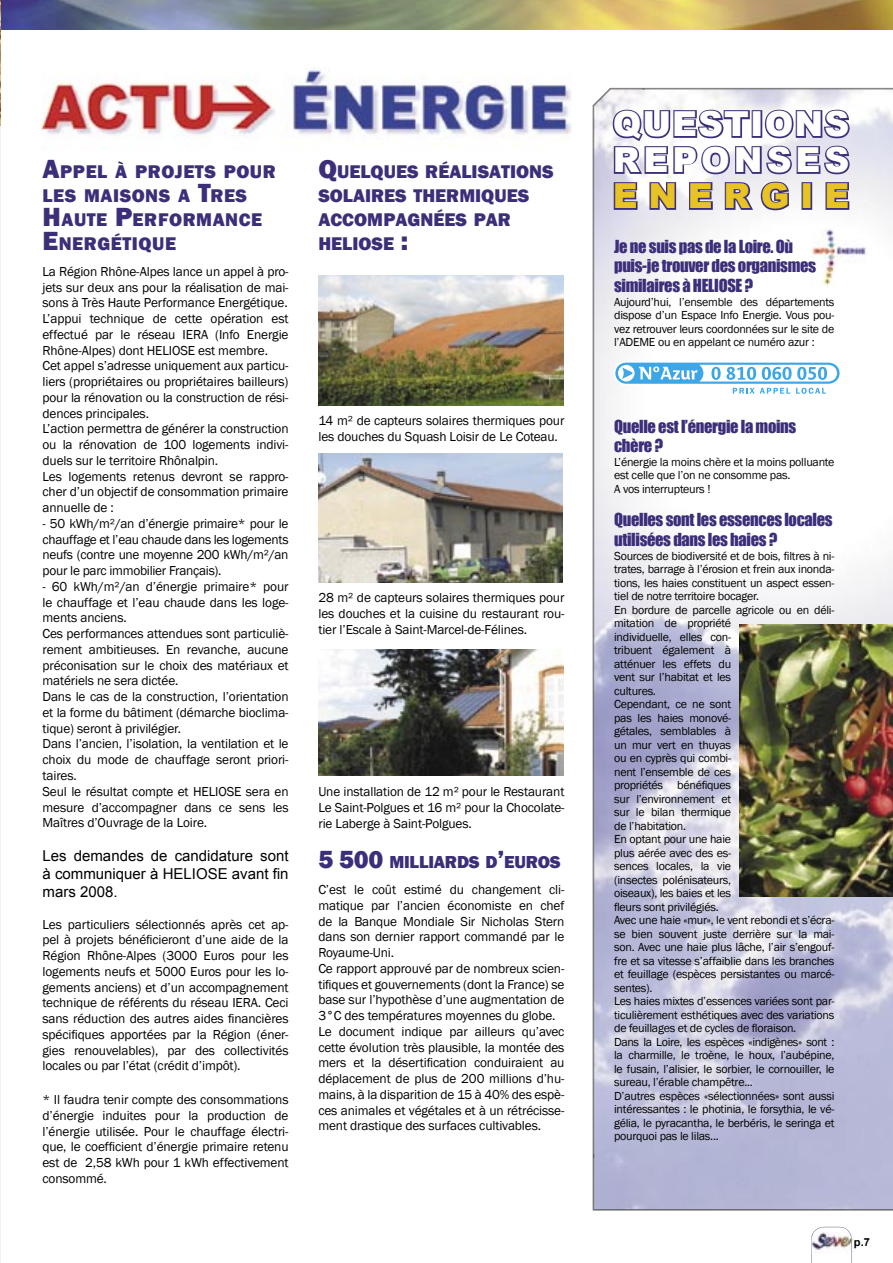
<style>
.page{position:relative;width:893px;height:1263px;background:#fff}
.page>*{position:absolute;margin:0;border:0;box-sizing:border-box;transform-origin:0 0}
.t1{font:900 34.5px/36px "Arial";letter-spacing:.03em;color:#fff}
.t2{font:900 34.5px "Arial";letter-spacing:.315em;color:#e7c325}
.t3{font:800 18.9px/24px "Franklin Gothic";color:#3c2e79}
.t4{font:800 18.9px/24px "Franklin Gothic";letter-spacing:.03em;color:#3c2e79}
.t5{font:800 17.85px "Franklin Gothic";letter-spacing:-.015em;color:#3c2e79}
.t6{font:16.5px/19.8px "Impact";letter-spacing:-.02em;color:#3c2e79}
.t7{font:15px/18px "Arial";color:#000;text-align:justify}
.t8{font:13.35px/15.8px "Franklin Gothic";letter-spacing:-.01em;color:#000;text-align:justify}
.t9{font:12px/13.5px "Franklin Gothic";letter-spacing:-.02em;color:#000}
.t10{font:700 11.1px "Arial";color:#000}
.s1{font-size:27px}
.s2{font-size:25.5px}
</style>
<div class="page">
<img style="left:1px;top:0;width:892px;height:30px">
<svg style="left:609px;top:88px;width:284px;height:1067px"></svg>
<div style="left:593px;top:1155px;width:300px;height:55px;background:#b3b5d5"></div>
<img style="left:593px;top:89px;width:51px;height:1068px">
<img style="left:642px;top:89px;width:251px;height:54px">
<hr style="left:0;top:0;width:1px;height:1263px;background:#f0f2e7">
<svg style="left:811px;top:1227px;width:41px;height:36px"></svg>
<img style="left:44px;top:74px;width:528px;height:63px">
<img style="left:0;top:0;width:1px;height:125px">
<img style="left:615px;top:259px;width:196px;height:15px">
<img style="left:318px;top:276px;width:246px;height:130px">
<img style="left:318px;top:454px;width:244px;height:129px">
<img style="left:318px;top:649px;width:246px;height:126px">
<img style="left:811px;top:1232px;width:41px;height:21px">
<svg style="left:611px;top:108px;width:241px;height:104px"></svg>
<svg style="left:613px;top:361px;width:227px;height:32px"></svg>
<img style="left:811px;top:227px;width:55px;height:59px">
<img style="left:811px;top:259px;width:5px;height:15px">
<img style="left:740px;top:625px;width:153px;height:271px">
<h2 class="t4" style="left:43px;top:159px;width:235px"><span class="s1">A</span>PPEL À PROJETS POUR<br>LES MAISONS A <span class="s1">T</span>RES<br><span class="s1">H</span>AUTE <span class="s1">P</span>ERFORMANCE<br><span class="s1">E</span>NERGÉTIQUE</h2>
<p class="t8" style="left:43px;top:264px;width:248px;text-align:left">La Région Rhône-Alpes lance un appel à pro&shy;jets sur deux ans pour la réalisation de mai&shy;sons à Très Haute Performance Energétique.<br>L’appui technique de cette opération est effectué par le réseau IERA (Info Energie Rhône-Alpes) dont HELIOSE est membre.<br>Cet appel s’adresse uniquement aux particu&shy;liers (propriétaires ou propriétaires bailleurs) pour la rénovation ou la construction de rési&shy;dences principales.<br>L’action permettra de générer la construction ou la rénovation de 100 logements indivi&shy;duels sur le territoire Rhônalpin.<br>Les logements retenus devront se rappro&shy;cher d’un objectif de consommation primaire annuelle de :</p>
<p class="t8" style="left:43px;top:516px;width:248px">- 50 kWh/m²/an d’énergie primaire* pour le chauffage et l’eau chaude dans les logements neufs (contre une moyenne 200 kWh/m²/an pour le parc immobilier Français).</p>
<p class="t8" style="left:43px;top:579px;width:248px;text-align:left">- 60 kWh/m²/an d’énergie primaire* pour le chauffage et l’eau chaude dans les loge&shy;ments anciens.<br>Ces performances attendues sont particuliè&shy;rement ambitieuses. En revanche, aucune préconisation sur le choix des matériaux et matériels ne sera dictée.<br>Dans le cas de la construction, l’orientation et la forme du bâtiment (démarche bioclima&shy;tique) seront à privilégier.<br>Dans l’ancien, l’isolation, la ventilation et le choix du mode de chauffage seront priori&shy;taires.<br>Seul le résultat compte et HELIOSE sera en mesure d’accompagner dans ce sens les Maîtres d’Ouvrage de la Loire.</p>
<p class="t7" style="left:43px;top:847px;width:248px">Les demandes de candidature sont à communiquer à HELIOSE avant fin mars 2008.</p>
<p class="t8" style="left:43px;top:916px;width:248px">Les particuliers sélectionnés après cet ap&shy;pel à projets bénéficieront d’une aide de la Région Rhône-Alpes (3000 Euros pour les logements neufs et 5000 Euros pour les lo&shy;gements anciens) et d’un accompagnement technique de référents du réseau IERA. Ceci sans réduction des autres aides financières spécifiques apportées par la Région (éner&shy;gies renouvelables), par des collectivités locales ou par l’état (crédit d’impôt).</p>
<p class="t8" style="left:43px;top:1092px;width:248px">* Il faudra tenir compte des consommations d’énergie induites pour la production de l’énergie utilisée. Pour le chauffage électri&shy;que, le coefficient d’énergie primaire retenu est de 2,58 kWh pour 1 kWh effectivement consommé.</p>
<h2 class="t3" style="left:318px;top:159px;width:237px"><span class="s1">Q</span>UELQUES RÉALISATIONS<br>SOLAIRES THERMIQUES<br>ACCOMPAGNÉES PAR<br>HELIOSE <span class="s1">:</span></h2>
<p class="t8" style="left:318px;top:413px;width:247px">14 m² de capteurs solaires thermiques pour les douches du Squash Loisir de Le Coteau.</p>
<p class="t8" style="left:318px;top:590px;width:248px">28 m² de capteurs solaires thermiques pour les douches et la cuisine du restaurant rou&shy;tier l’Escale à Saint-Marcel-de-Félines.</p>
<p class="t8" style="left:318px;top:784px;width:248px">Une installation de 12 m² pour le Restaurant Le Saint-Polgues et 16 m² pour la Chocolate&shy;rie Laberge à Saint-Polgues.</p>
<h3 class="t5" style="left:318px;top:850px;width:244px"><span class="s2">5 500</span> MILLIARDS D<span class="s2">’</span>EUROS</h3>
<p class="t8" style="left:318px;top:882px;width:248px;text-align:left">C’est le coût estimé du changement cli&shy;matique par l’ancien économiste en chef de la Banque Mondiale Sir Nicholas Stern dans son dernier rapport commandé par le Royaume-Uni.<br>Ce rapport approuvé par de nombreux scien&shy;tifiques et gouvernements (dont la France) se base sur l’hypothèse d’une augmentation de 3°C des températures moyennes du globe.<br>Le document indique par ailleurs qu’avec cette évolution très plausible, la montée des mers et la désertification conduiraient au déplacement de plus de 200 millions d’hu&shy;mains, à la disparition de 15 à 40% des espè&shy;ces animales et végétales et à un rétrécisse&shy;ment drastique des surfaces cultivables.</p>
<h1 class="t1" style="left:613px;top:105px;width:238px">QUESTIONS<br>REPONSES</h1>
<h1 class="t2" style="left:613px;top:171px;width:238px">ENERGIE</h1>
<p class="t6" style="left:614px;top:236px;width:203px">Je ne suis pas de la Loire. Où puis-je trouver des organismes similaires à HELIOSE ?</p>
<p class="t9" style="left:614px;top:295px;width:222px;text-align:justify">Aujourd’hui, l’ensemble des départements dispose d’un Espace Info Energie. Vous pou&shy;vez retrouver leurs coordonnées sur le site de l’ADEME ou en appelant ce numéro azur :</p>
<p class="t6" style="left:614px;top:416px;width:184px">Quelle est l’énergie la moins chère ?</p>
<p class="t9" style="left:614px;top:455px;width:222px">L’énergie la moins chère et la moins polluante est celle que l’on ne consomme pas.<br>A vos interrupteurs !</p>
<p class="t6" style="left:614px;top:509px;width:220px">Quelles sont les essences locales utilisées dans les haies ?</p>
<p class="t9" style="left:614px;top:549px;width:222px">Sources de biodiversité et de bois, filtres à ni&shy;trates, barrage à l’érosion et frein aux inonda&shy;tions, les haies constituent un aspect essen&shy;tiel de notre territoire bocager.<br>En bordure de parcelle agricole ou en déli&shy;mitation de propriété<br>individuelle, elles con-<br>tribuent également à<br>atténuer les effets du<br>vent sur l’habitat et les<br>cultures.<br>Cependant, ce ne sont<br>pas les haies monové-<br>gétales, semblables à<br>un mur vert en thuyas<br>ou en cyprès qui combi-<br>nent l’ensemble de ces<br>propriétés bénéfiques<br>sur l’environnement et<br>sur le bilan thermique<br>de l’habitation.<br>En optant pour une haie<br>plus aérée avec des es-<br>sences locales, la vie<br>(insectes polénisateurs,<br>oiseaux), les baies et les<br>fleurs sont privilégiés.<br>Avec une haie «mur», le vent rebondi et s’écra&shy;se bien souvent juste derrière sur la mai&shy;son. Avec une haie plus lâche, l’air s’engouf&shy;fre et sa vitesse s’affaiblie dans les branches et feuillage (espèces persistantes ou marcé&shy;sentes).<br>Les haies mixtes d’essences variées sont par&shy;ticulièrement esthétiques avec des variations de feuillages et de cycles de floraison.<br>Dans la Loire, les espèces «indigènes» sont : la charmille, le troène, le houx, l’aubépine, le fusain, l’alisier, le sorbier, le cornouiller, le sureau, l’érable champêtre...<br>D’autres espèces «sélectionnées» sont aussi intéressantes : le photinia, le forsythia, le vé&shy;gélia, le pyracantha, le berbéris, le seringa et pourquoi pas le lilas...</p>
<p class="t10" style="left:854px;top:1234px;width:18px">p.7</p>
</div>
